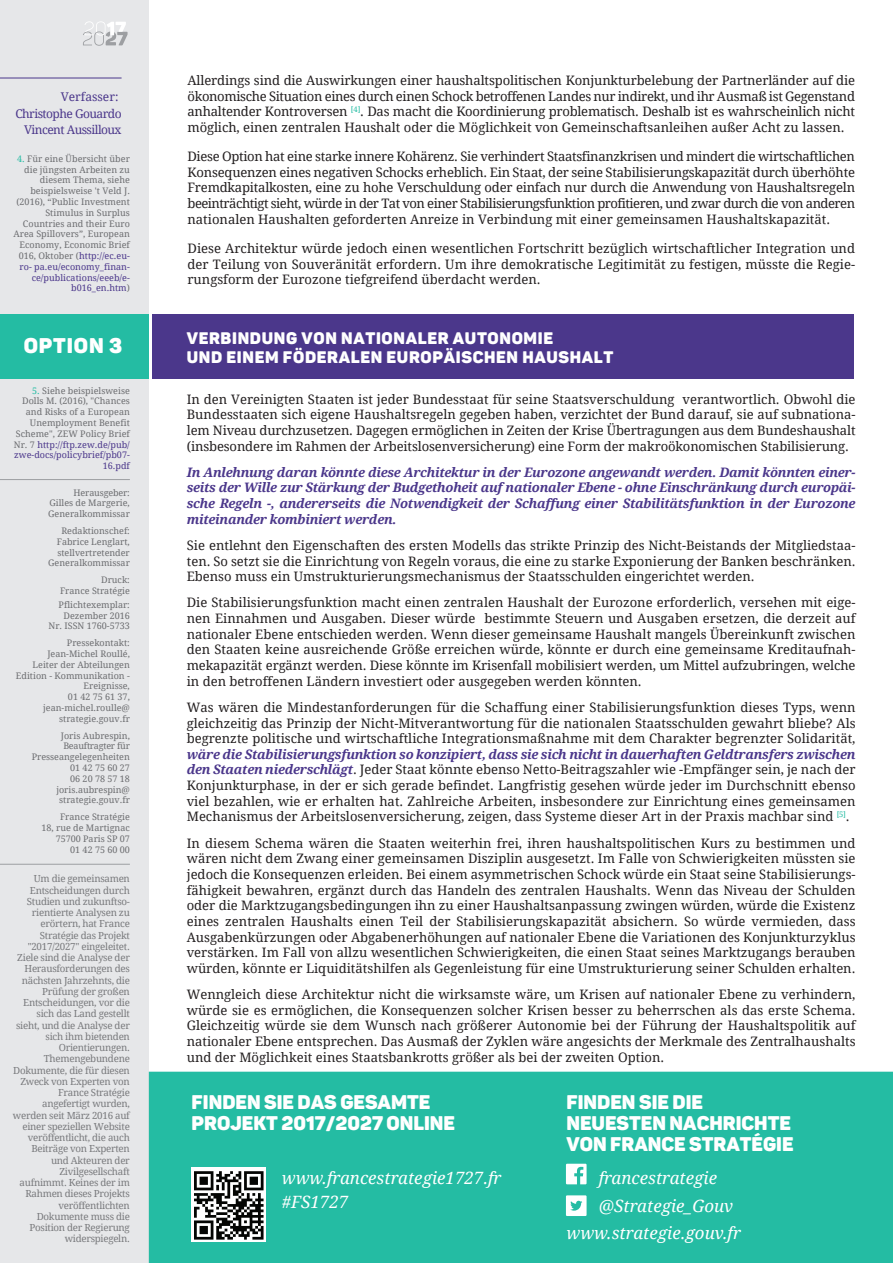
<style>
.page{position:relative;width:893px;height:1263px;background:#fff}
.page>*{position:absolute;margin:0;border:0;box-sizing:border-box;transform-origin:0 0}
.t1{font:21px "Panton Black Caps";letter-spacing:.04em;color:#fff}
.t2{font:19.5px/21px "Panton Black Caps";color:#fff}
.t3{font:italic 16.95px/27.9px "Droid Serif";color:#fff}
.t4{font:16.5px/19.8px "Panton Black Caps";letter-spacing:.04em;color:#fff}
.t5{font:13.05px/15.6px "Droid Serif";color:#231f20;text-align:justify}
.t6{font:italic 700 13.05px/15.6px "Droid Serif";letter-spacing:-.025em;color:#4b378b;text-align:justify}
.t7{font:12px/16.5px "Droid Serif";letter-spacing:-.045em;color:#4b378b;text-align:right}
.t8{font:9.75px/11.2px "Droid Serif";letter-spacing:-.025em;color:#6c6d70;text-align:right}
.t9{font:9px/10.8px "Droid Serif";color:#6c6d70;text-align:right}
.s1{color:#24bca3}
.s2{color:#4b378b}
.s3{font-weight:700;font-style:italic;color:#4b378b}
</style>
<div class="page">
<div style="left:149px;top:1072px;width:744px;height:191px;background:#24bca3"></div>
<div style="left:0;top:0;width:149px;height:1263px;background:#e6e7e9"></div>
<svg style="left:83px;top:21px;width:45px;height:25px"></svg>
<svg style="left:566px;top:1164px;width:21px;height:20px"></svg>
<svg style="left:566px;top:1195px;width:21px;height:21px"></svg>
<img style="left:192px;top:1168px;width:73px;height:74px">
<hr style="left:0;top:78px;width:122px;height:1px;background:#4b378b">
<hr style="left:0;top:479px;width:130px;height:1px;background:#9d9fa2">
<hr style="left:0;top:864px;width:130px;height:1px;background:#9d9fa2">
<div style="left:0;top:314px;width:854px;height:65px;background:#4b378b"></div>
<div style="left:0;top:314px;width:149px;height:65px;background:#24bca3"></div>
<hr style="left:149px;top:308px;width:3px;height:87px;background:#fff">
<p class="t7" style="left:15px;top:89px;width:108px">Verfasser:<br>Christophe Gouardo<br>Vincent Aussilloux</p>
<p class="t9" style="left:13px;top:153px;width:118px"><span class="s1">4.</span> Für eine Übersicht über die jüngsten Arbeiten zu diesem Thema, siehe beispielsweise 't Veld J. (2016), “Public Investment<br>Stimulus in Surplus<br>Countries and their Euro<br>Area Spillovers”, European<br>Economy, Economic Brief<br>016, Oktober (<span class="s2">http://ec.eu&shy;ro- pa.eu/economy_finan&shy;ce/publications/eeeb/e&shy;b016_en.htm</span>)</p>
<h1 class="t1" style="left:24px;top:332px;width:100px">OPTION 3</h1>
<p class="t9" style="left:14px;top:385px;width:118px"><span class="s1">5.</span> Siehe beispielsweise<br>Dolls M. (2016), "Chances and Risks of a European<br>Unemployment Benefit<br>Scheme", ZEW Policy Brief<br>Nr. 7 <span class="s2">http://ftp.zew.de/pub/ zwe-docs/policybrief/pb07-<br>16.pdf</span></p>
<p class="t9" style="left:48px;top:487px;width:83px;text-align:justify;text-indent:25px">Herausgeber:<br>Gilles de Margerie, Generalkommissar</p>
<p class="t9" style="left:48px;top:525px;width:83px">Redaktionschef:<br>Fabrice Lenglart, stellvertretender<br>Generalkommissar</p>
<p class="t9" style="left:60px;top:574px;width:71px">Druck:<br>France Stratégie</p>
<p class="t9" style="left:49px;top:599px;width:83px">Pflichtexemplar:<br>Dezember 2016<br>Nr. ISSN 1760-5733</p>
<p class="t9" style="left:16px;top:637px;width:115px">Pressekontakt:<br>Jean-Michel Roullé,<br>Leiter der Abteilungen<br>Edition - Kommunikation -<br>Ereignisse,<br>01 42 75 61 37, jean-michel.roulle@ strategie.gouv.fr</p>
<p class="t9" style="left:32px;top:730px;width:100px">Joris Aubrespin,<br>Beauftragter für<br>Presseangelegenheiten<br>01 42 75 60 27<br>06 20 78 57 18 joris.aubrespin@ strategie.gouv.fr</p>
<p class="t9" style="left:42px;top:811px;width:90px">France Stratégie<br>18, rue de Martignac<br>75700 Paris SP 07<br>01 42 75 60 00</p>
<p class="t8" style="left:13px;top:873px;width:118px">Um die gemeinsamen<br>Entscheidungen durch<br>Studien und zukunftso&shy;rientierte Analysen zu erörtern, hat France<br>Stratégie das Projekt "2017/2027" eingeleitet.<br>Ziele sind die Analyse der<br>Herausforderungen des nächsten Jahrzehnts, die<br>Prüfung der großen<br>Entscheidungen, vor die sich das Land gestellt sieht, und die Analyse der sich ihm bietenden<br>Orientierungen.<br>Themengebundene<br>Dokumente, die für diesen<br>Zweck von Experten von<br>France Stratégie angefertigt wurden, werden seit März 2016 auf einer speziellen Website veröffentlicht, die auch<br>Beiträge von Experten und Akteuren der<br>Zivilgesellschaft aufnimmt. Keines der im<br>Rahmen dieses Projekts veröffentlichten<br>Dokumente muss die<br>Position der Regierung widerspiegeln.</p>
<p class="t5" style="left:187px;top:72px;width:669px">Allerdings sind die Auswirkungen einer haushaltspolitischen Konjunkturbelebung der Partnerländer auf die ökonomische Situation eines durch einen Schock betroffenen Landes nur indirekt, und ihr Ausmaß ist Gegenstand anhaltender Kontroversen <sup>[4]</sup>. Das macht die Koordinierung problematisch. Deshalb ist es wahrscheinlich nicht möglich, einen zentralen Haushalt oder die Möglichkeit von Gemeinschaftsanleihen außer Acht zu lassen.</p>
<p class="t5" style="left:187px;top:148px;width:669px">Diese Option hat eine starke innere Kohärenz. Sie verhindert Staatsfinanzkrisen und mindert die wirtschaftlichen Konsequenzen eines negativen Schocks erheblich. Ein Staat, der seine Stabilisierungskapazität durch überhöhte Fremdkapitalkosten, eine zu hohe Verschuldung oder einfach nur durch die Anwendung von Haushaltsregeln beeinträchtigt sieht, würde in der Tat von einer Stabilisierungsfunktion profitieren, und zwar durch die von anderen nationalen Haushalten geforderten Anreize in Verbindung mit einer gemeinsamen Haushaltskapazität.</p>
<p class="t5" style="left:187px;top:240px;width:669px">Diese Architektur würde jedoch einen wesentlichen Fortschritt bezüglich wirtschaftlicher Integration und der Teilung von Souveränität erfordern. Um ihre demokratische Legitimität zu festigen, müsste die Regie&shy;rungsform der Eurozone tiefgreifend überdacht werden.</p>
<p class="t4" style="left:187px;top:328px;width:428px">VERBINDUNG VON NATIONALER AUTONOMIE<br>UND EINEM FÖDERALEN EUROPÄISCHEN HAUSHALT</p>
<p class="t5" style="left:187px;top:391px;width:670px">In den Vereinigten Staaten ist jeder Bundesstaat für seine Staatsverschuldung verantwortlich. Obwohl die Bundesstaaten sich eigene Haushaltsregeln gegeben haben, verzichtet der Bund darauf, sie auf subnationa&shy;lem Niveau durchzusetzen. Dagegen ermöglichen in Zeiten der Krise Übertragungen aus dem Bundeshaushalt (insbesondere im Rahmen der Arbeitslosenversicherung) eine Form der makroökonomischen Stabilisierung.</p>
<p class="t6" style="left:187px;top:464px;width:670px">In Anlehnung daran könnte diese Architektur in der Eurozone angewandt werden. Damit könnten einer&shy;seits der Wille zur Stärkung der Budgethoheit auf nationaler Ebene - ohne Einschränkung durch europäi&shy;sche Regeln -, andererseits die Notwendigkeit der Schaffung einer Stabilitätsfunktion in der Eurozone miteinander kombiniert werden.</p>
<p class="t5" style="left:187px;top:537px;width:670px">Sie entlehnt den Eigenschaften des ersten Modells das strikte Prinzip des Nicht-Beistands der Mitgliedstaa&shy;ten. So setzt sie die Einrichtung von Regeln voraus, die eine zu starke Exponierung der Banken beschränken.<br>Ebenso muss ein Umstrukturierungsmechanismus der Staatsschulden eingerichtet werden.</p>
<p class="t5" style="left:187px;top:594px;width:670px">Die Stabilisierungsfunktion macht einen zentralen Haushalt der Eurozone erforderlich, versehen mit eige&shy;nen Einnahmen und Ausgaben. Dieser würde bestimmte Steuern und Ausgaben ersetzen, die derzeit auf nationaler Ebene entschieden werden. Wenn dieser gemeinsame Haushalt mangels Übereinkunft zwischen den Staaten keine ausreichende Größe erreichen würde, könnte er durch eine gemeinsame Kreditaufnah&shy;mekapazität ergänzt werden. Diese könnte im Krisenfall mobilisiert werden, um Mittel aufzubringen, welche in den betroffenen Ländern investiert oder ausgegeben werden könnten.</p>
<p class="t5" style="left:187px;top:699px;width:670px">Was wären die Mindestanforderungen für die Schaffung einer Stabilisierungsfunktion dieses Typs, wenn gleichzeitig das Prinzip der Nicht-Mitverantwortung für die nationalen Staatsschulden gewahrt bliebe? Als begrenzte politische und wirtschaftliche Integrationsmaßnahme mit dem Charakter begrenzter Solidarität,</p>
<p class="t5" style="left:187px;top:746px;width:670px"><span class="s3">wäre die Stabilisierungsfunktion so konzipiert, dass sie sich nicht in dauerhaften Geldtransfers zwischen den Staaten niederschlägt</span>. Jeder Staat könnte ebenso Netto-Beitragszahler wie -Empfänger sein, je nach der Konjunkturphase, in der er sich gerade befindet. Langfristig gesehen würde jeder im Durchschnitt ebenso viel bezahlen, wie er erhalten hat. Zahlreiche Arbeiten, insbesondere zur Einrichtung eines gemeinsamen Mechanismus der Arbeitslosenversicherung, zeigen, dass Systeme dieser Art in der Praxis machbar sind <sup>[5]</sup>.</p>
<p class="t5" style="left:187px;top:835px;width:670px">In diesem Schema wären die Staaten weiterhin frei, ihren haushaltspolitischen Kurs zu bestimmen und wären nicht dem Zwang einer gemeinsamen Disziplin ausgesetzt. Im Falle von Schwierigkeiten müssten sie jedoch die Konsequenzen erleiden. Bei einem asymmetrischen Schock würde ein Staat seine Stabilisierungs&shy;fähigkeit bewahren, ergänzt durch das Handeln des zentralen Haushalts. Wenn das Niveau der Schulden oder die Marktzugangsbedingungen ihn zu einer Haushaltsanpassung zwingen würden, würde die Existenz eines zentralen Haushalts einen Teil der Stabilisierungskapazität absichern. So würde vermieden, dass Ausgabenkürzungen oder Abgabenerhöhungen auf nationaler Ebene die Variationen des Konjunkturzyklus verstärken. Im Fall von allzu wesentlichen Schwierigkeiten, die einen Staat seines Marktzugangs berauben würden, könnte er Liquiditätshilfen als Gegenleistung für eine Umstrukturierung seiner Schulden erhalten.</p>
<p class="t5" style="left:187px;top:986px;width:670px">Wenngleich diese Architektur nicht die wirksamste wäre, um Krisen auf nationaler Ebene zu verhindern, würde sie es ermöglichen, die Konsequenzen solcher Krisen besser zu beherrschen als das erste Schema.<br>Gleichzeitig würde sie dem Wunsch nach größerer Autonomie bei der Führung der Haushaltspolitik auf nationaler Ebene entsprechen. Das Ausmaß der Zyklen wäre angesichts der Merkmale des Zentralhaushalts und der Möglichkeit eines Staatsbankrotts größer als bei der zweiten Option.</p>
<h2 class="t2" style="left:192px;top:1091px;width:265px">FINDEN SIE DAS GESAMTE<br>PROJEKT 2017/2027 ONLINE</h2>
<p class="t3" style="left:282px;top:1165px;width:221px;line-height:24px">www.francestrategie1727.fr #FS1727</p>
<h2 class="t2" style="left:566px;top:1091px;width:228px">FINDEN SIE DIE<br>NEUESTEN NACHRICHTE<br>VON FRANCE STRATÉGIE</h2>
<p class="t3" style="left:599px;top:1164px;width:136px">francestrategie @Strategie_Gouv</p>
<p class="t3" style="left:566px;top:1218px;width:176px">www.strategie.gouv.fr</p>
</div>
